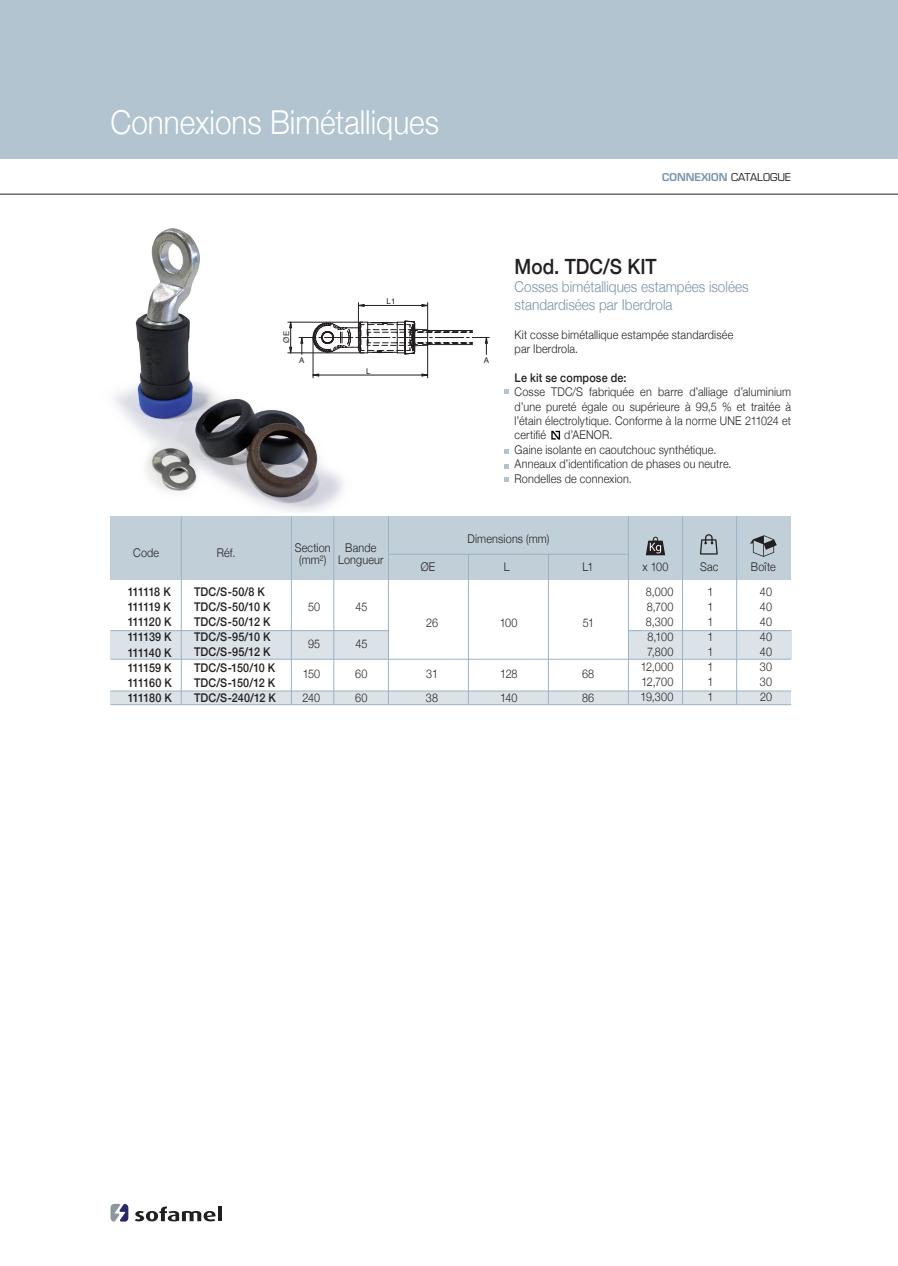
<style>
.page{position:relative;width:898px;height:1266px;background:#fff}
.page>*{position:absolute;margin:0;border:0;box-sizing:border-box;transform-origin:0 0}
.t1{font:300 33px "Helvetica Neue";color:#fff;scale:.9 1}
.t2{font:500 21px "Helvetica Neue";color:#231f20;scale:.9 1}
.t3{font:300 15px/18px "Helvetica Neue";color:#7794ab;scale:.9 1}
.t4{font:300 12px/15px "Helvetica Neue";letter-spacing:.015em;color:#231f20;scale:.9 1}
.t5{font:500 12px/15px "Helvetica Neue";letter-spacing:.015em;color:#231f20;scale:.9 1}
.t6{font:500 12px/15px "Helvetica Neue";letter-spacing:-.035em;color:#231f20;text-align:justify;scale:.9 1}
.t7{font:600 10.5px "Eurostile";color:#7794ab}
.t8{font:7.95px "Helvetica";color:#231f20}
.s1{font-weight:400;color:#231f20}
</style>
<div class="page">
<svg style="left:135px;top:1206px;width:81px;height:15px"></svg>
<hr style="left:218px;top:1206px;width:4px;height:14px;background:#231f20">
<svg style="left:110px;top:1203px;width:18px;height:18px"></svg>
<div style="left:0;top:0;width:898px;height:159px;background:#b2c4cf"></div>
<hr style="left:0;top:194px;width:898px;height:1px;background:#231f20">
<div style="left:110px;top:516px;width:681px;height:64px;background:#c1cfd8"></div>
<div style="left:110px;top:630px;width:279px;height:28px;background:#dbe2e8"></div>
<div style="left:628px;top:630px;width:163px;height:28px;background:#dbe2e8"></div>
<div style="left:110px;top:691px;width:681px;height:14px;background:#dbe2e8"></div>
<hr style="left:110px;top:704px;width:681px;height:1px;background:#9bb3c4">
<hr style="left:110px;top:659px;width:681px;height:1px;background:#9bb3c4">
<hr style="left:110px;top:690px;width:681px;height:1px;background:#9bb3c4">
<hr style="left:110px;top:630px;width:278px;height:1px;background:#9bb3c4">
<hr style="left:628px;top:630px;width:163px;height:1px;background:#9bb3c4">
<hr style="left:388px;top:553px;width:240px;height:1px;background:#9bb3c4">
<hr style="left:181px;top:516px;width:1px;height:188px;background:#9bb3c4">
<hr style="left:291px;top:516px;width:1px;height:188px;background:#9bb3c4">
<hr style="left:333px;top:516px;width:1px;height:188px;background:#9bb3c4">
<hr style="left:388px;top:516px;width:1px;height:188px;background:#9bb3c4">
<hr style="left:736px;top:516px;width:1px;height:189px;background:#9bb3c4">
<hr style="left:682px;top:516px;width:1px;height:189px;background:#9bb3c4">
<hr style="left:628px;top:516px;width:1px;height:188px;background:#9bb3c4">
<hr style="left:548px;top:553px;width:1px;height:151px;background:#9bb3c4">
<hr style="left:468px;top:553px;width:1px;height:151px;background:#9bb3c4">
<svg style="left:750px;top:535px;width:26px;height:21px"></svg>
<svg style="left:700px;top:534px;width:17px;height:20px"></svg>
<svg style="left:645px;top:536px;width:20px;height:19px"></svg>
<hr style="left:427px;top:345px;width:1px;height:33px;background:#231f20">
<hr style="left:313px;top:375px;width:114px;height:1px;background:#231f20">
<svg style="left:352px;top:302px;width:137px;height:52px"></svg>
<hr style="left:358px;top:305px;width:69px;height:1px;background:#231f20">
<svg style="left:504px;top:389px;width:5px;height:5px"></svg>
<svg style="left:504px;top:477px;width:5px;height:5px"></svg>
<svg style="left:504px;top:449px;width:5px;height:5px"></svg>
<svg style="left:504px;top:464px;width:5px;height:4px"></svg>
<img style="left:114px;top:228px;width:238px;height:285px">
<svg style="left:551px;top:430px;width:9px;height:9px"></svg>
<h1 class="t1" style="left:110px;top:96px;width:366px">Connexions Bimétalliques</h1>
<p class="t7" style="left:662px;top:171px;width:130px">CONNEXION <span class="s1">CATALOGUE</span></p>
<p class="t8" style="left:386px;top:295px;width:10px">L1</p>
<p class="t8" style="left:280px;top:342px;width:13px;rotate:-90deg">ØE</p>
<p class="t8" style="left:299px;top:354px;width:7px">A</p>
<p class="t8" style="left:484px;top:354px;width:7px">A</p>
<p class="t8" style="left:366px;top:364px;width:6px">L</p>
<h2 class="t2" style="left:514px;top:249px;width:159px">Mod. TDC/S KIT</h2>
<p class="t3" style="left:514px;top:276px;width:261px">Cosses bimétalliques estampées isolées standardisées par Iberdrola</p>
<p class="t4" style="left:514px;top:326px;width:244px;line-height:14.4px">Kit cosse bimétallique estampée standardisée par Iberdrola.</p>
<p class="t5" style="left:514px;top:369px;width:126px">Le kit se compose de:</p>
<p class="t4" style="left:514px;top:384px;width:309px;line-height:14.4px;text-align:justify">Cosse TDC/S fabriquée en barre d’alliage d’aluminium d’une pureté égale ou supérieure à 99,5 % et traitée à l’étain électrolytique. Conforme à la norme UNE 211024 et certifié</p>
<p class="t4" style="left:514px;top:427px;width:242px;line-height:14.4px;text-indent:50px">d’AENOR.<br>Gaine isolante en caoutchouc synthétique.<br>Anneaux d’identification de phases ou neutre.<br>Rondelles de connexion.</p>
<p class="t4" style="left:133px;top:544px;width:30px">Code</p>
<p class="t4" style="left:217px;top:544px;width:22px">Réf.</p>
<p class="t4" style="left:295px;top:540px;width:41px;line-height:12px;text-align:center">Section (mm²)</p>
<p class="t4" style="left:338px;top:540px;width:52px;line-height:12px;text-align:center">Bande<br>Longueur</p>
<p class="t6" style="left:128px;top:583px;width:51px">111118 K 111119 K 111120 K 111139 K 111140 K 111159 K 111160 K 111180 K</p>
<p class="t5" style="left:194px;top:583px;width:93px">TDC/S-50/8 K<br>TDC/S-50/10 K<br>TDC/S-50/12 K<br>TDC/S-95/10 K<br>TDC/S-95/12 K<br>TDC/S-150/10 K<br>TDC/S-150/12 K<br>TDC/S-240/12 K</p>
<p class="t4" style="left:308px;top:598px;width:15px">50</p>
<p class="t4" style="left:355px;top:598px;width:15px">45</p>
<p class="t4" style="left:308px;top:635px;width:15px">95</p>
<p class="t4" style="left:355px;top:635px;width:15px">45</p>
<p class="t4" style="left:303px;top:665px;width:21px">150</p>
<p class="t4" style="left:355px;top:665px;width:15px">60</p>
<p class="t4" style="left:302px;top:689px;width:21px">240</p>
<p class="t4" style="left:355px;top:689px;width:15px">60</p>
<p class="t4" style="left:467px;top:530px;width:92px">Dimensions (mm)</p>
<p class="t4" style="left:421px;top:557px;width:18px">ØE</p>
<p class="t4" style="left:503px;top:557px;width:8px">L</p>
<p class="t4" style="left:582px;top:557px;width:14px">L1</p>
<p class="t4" style="left:642px;top:557px;width:30px">x 100</p>
<p class="t4" style="left:700px;top:557px;width:22px">Sac</p>
<p class="t4" style="left:751px;top:557px;width:29px">Boîte</p>
<p class="t4" style="left:426px;top:614px;width:15px">26</p>
<p class="t4" style="left:426px;top:660px;width:15px;line-height:23.9px">31<br>38</p>
<p class="t4" style="left:500px;top:614px;width:21px">100</p>
<p class="t4" style="left:500px;top:660px;width:21px;line-height:23.9px">128<br>140</p>
<p class="t4" style="left:583px;top:614px;width:14px">51</p>
<p class="t4" style="left:582px;top:660px;width:15px;line-height:23.9px">68<br>86</p>
<p class="t4" style="left:640px;top:583px;width:38px;text-align:center">8,000<br>8,700<br>8,300<br>8,100<br>7,800<br>12,000<br>12,700<br>19,300</p>
<p class="t4" style="left:707px;top:583px;width:8px;text-align:justify">1<br>1<br>1<br>1<br>1<br>1<br>1<br>1</p>
<p class="t4" style="left:759px;top:583px;width:15px;text-align:justify">40<br>40<br>40<br>40<br>40<br>30<br>30<br>20</p>
</div>
